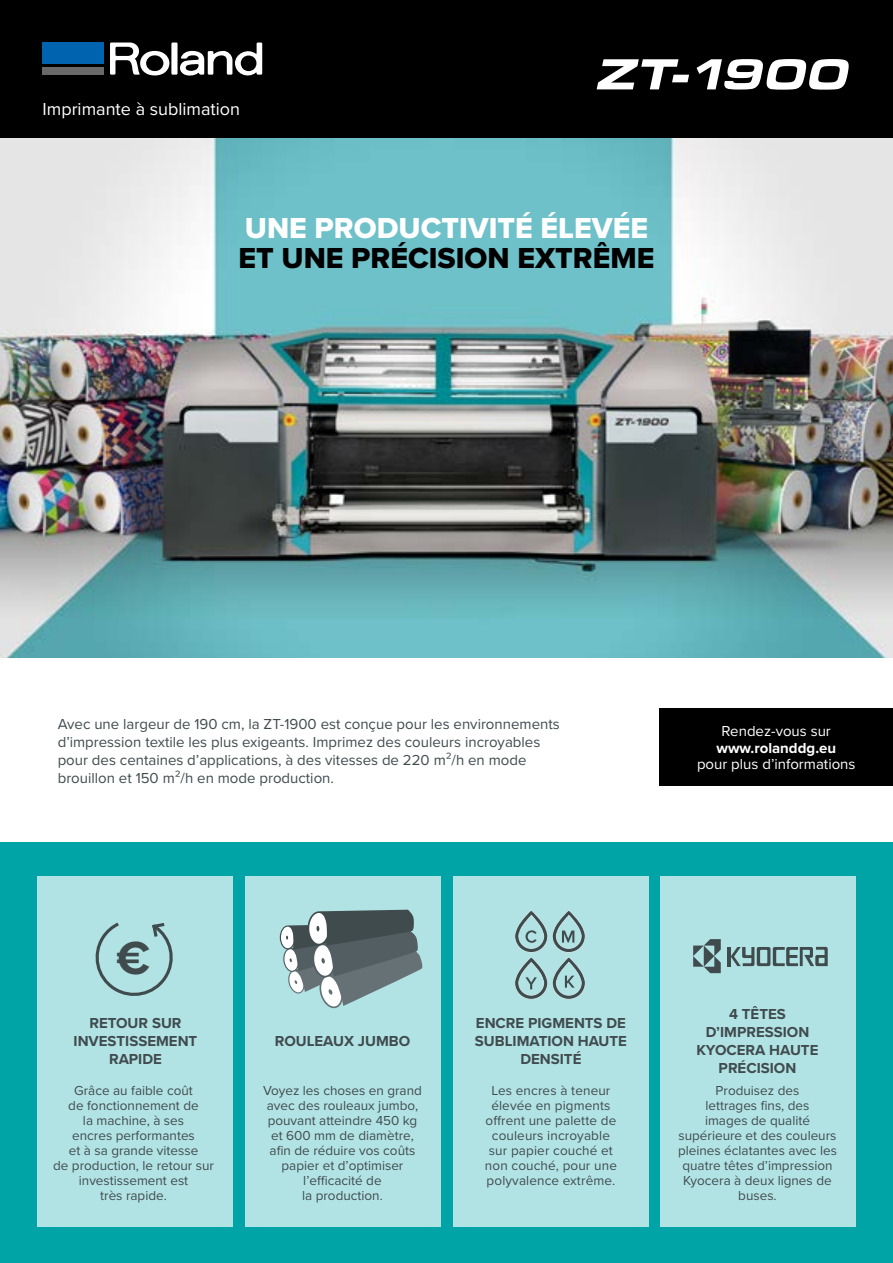
<style>
.page{position:relative;width:893px;height:1263px;background:#fff}
.page>*{position:absolute;margin:0;border:0;box-sizing:border-box;transform-origin:0 0}
.t1{font:700 48px "Proxima Nova";color:#404b4e}
.t2{font:30px "Proxima Nova Extrabld";color:#fff}
.t3{font:30px "Proxima Nova Extrabld";color:#000}
.t4{font:18px "Proxima Nova";color:#fff}
.t5{font:15px/18px "Proxima Nova";color:#404b4e}
.t6{font:700 15px/18px "Proxima Nova";color:#404b4e;text-align:center}
.t7{font:15px "Proxima Nova";color:#fff}
.t8{font:700 15px "Proxima Nova";color:#fff}
.t9{font:13.5px/15px "Proxima Nova";color:#404b4e;text-align:center}
</style>
<div class="page">
<div style="left:0;top:0;width:893px;height:138px;background:#000"></div>
<div style="left:171px;top:43px;width:7px;height:32px;background:#fff"></div>
<svg style="left:180px;top:43px;width:82px;height:33px"></svg>
<svg style="left:110px;top:43px;width:59px;height:32px"></svg>
<div style="left:43px;top:67px;width:61px;height:8px;background:#6a696a"></div>
<div style="left:43px;top:43px;width:61px;height:21px;background:#0063af"></div>
<div style="left:0;top:842px;width:893px;height:421px;background:#00a3a6"></div>
<div style="left:38px;top:876px;width:195px;height:351px;background:#b2e3e4"></div>
<div style="left:245px;top:876px;width:195px;height:351px;background:#b2e3e4"></div>
<div style="left:453px;top:876px;width:196px;height:351px;background:#b2e3e4"></div>
<div style="left:660px;top:876px;width:195px;height:351px;background:#b2e3e4"></div>
<svg style="left:514px;top:910px;width:72px;height:90px"></svg>
<svg style="left:693px;top:939px;width:28px;height:34px"></svg>
<svg style="left:731px;top:947px;width:97px;height:19px"></svg>
<hr style="left:727px;top:947px;width:3px;height:19px;background:#404b4e">
<svg style="left:95px;top:922px;width:78px;height:74px"></svg>
<img style="left:0;top:138px;width:893px;height:519px">
<svg style="left:597px;top:59px;width:92px;height:30px"></svg>
<svg style="left:697px;top:59px;width:152px;height:31px"></svg>
<svg style="left:280px;top:910px;width:143px;height:98px"></svg>
<div style="left:660px;top:708px;width:233px;height:77px;background:#000"></div>
<h3 class="t4" style="left:43px;top:96px;width:199px">Imprimante à sublimation</h3>
<h2 class="t2" style="left:245px;top:206px;width:405px">UNE PRODUCTIVITÉ ÉLEVÉE</h2>
<h2 class="t3" style="left:238px;top:236px;width:417px">ET UNE PRÉCISION EXTRÊME</h2>
<p class="t5" style="left:58px;top:714px;width:504px">Avec une largeur de 190 cm, la ZT-1900 est conçue pour les environnements d’impression textile les plus exigeants. Imprimez des couleurs incroyables pour des centaines d’applications, à des vitesses de 220 m²/h en mode brouillon et 150 m²/h en mode production.</p>
<p class="t7" style="left:722px;top:720px;width:111px">Rendez-vous sur</p>
<p class="t8" style="left:716px;top:736px;width:121px">www.rolanddg.eu</p>
<p class="t7" style="left:697px;top:753px;width:160px">pour plus d’informations</p>
<h1 class="t1" style="left:116px;top:922px;width:36px">€</h1>
<p class="t6" style="left:74px;top:1014px;width:125px">RETOUR SUR<br>INVESTISSEMENT<br>RAPIDE</p>
<p class="t6" style="left:275px;top:1032px;width:137px">ROULEAUX JUMBO</p>
<p class="t6" style="left:475px;top:1014px;width:154px">ENCRE PIGMENTS DE<br>SUBLIMATION HAUTE<br>DENSITÉ</p>
<p class="t6" style="left:697px;top:1005px;width:123px">4 TÊTES<br>D’IMPRESSION<br>KYOCERA HAUTE<br>PRÉCISION</p>
<p class="t9" style="left:485px;top:1082px;width:134px">Les encres à teneur élevée en pigments offrent une palette de couleurs incroyable sur papier couché et non couché, pour une polyvalence extrême.</p>
<p class="t9" style="left:53px;top:1082px;width:162px">Grâce au faible coût<br>de fonctionnement de<br>la machine, à ses<br>encres performantes<br>et à sa grande vitesse<br>de production, le retour sur investissement est<br>très rapide.</p>
<p class="t9" style="left:678px;top:1082px;width:160px">Produisez des<br>lettrages fins, des<br>images de qualité supérieure et des couleurs pleines éclatantes avec les quatre têtes d’impression<br>Kyocera à deux lignes de buses.</p>
<p class="t9" style="left:263px;top:1082px;width:160px">Voyez les choses en grand avec des rouleaux jumbo, pouvant atteindre 450 kg et 600 mm de diamètre, afin de réduire vos coûts papier et d’optimiser l’efficacité de<br>la production.</p>
</div>
